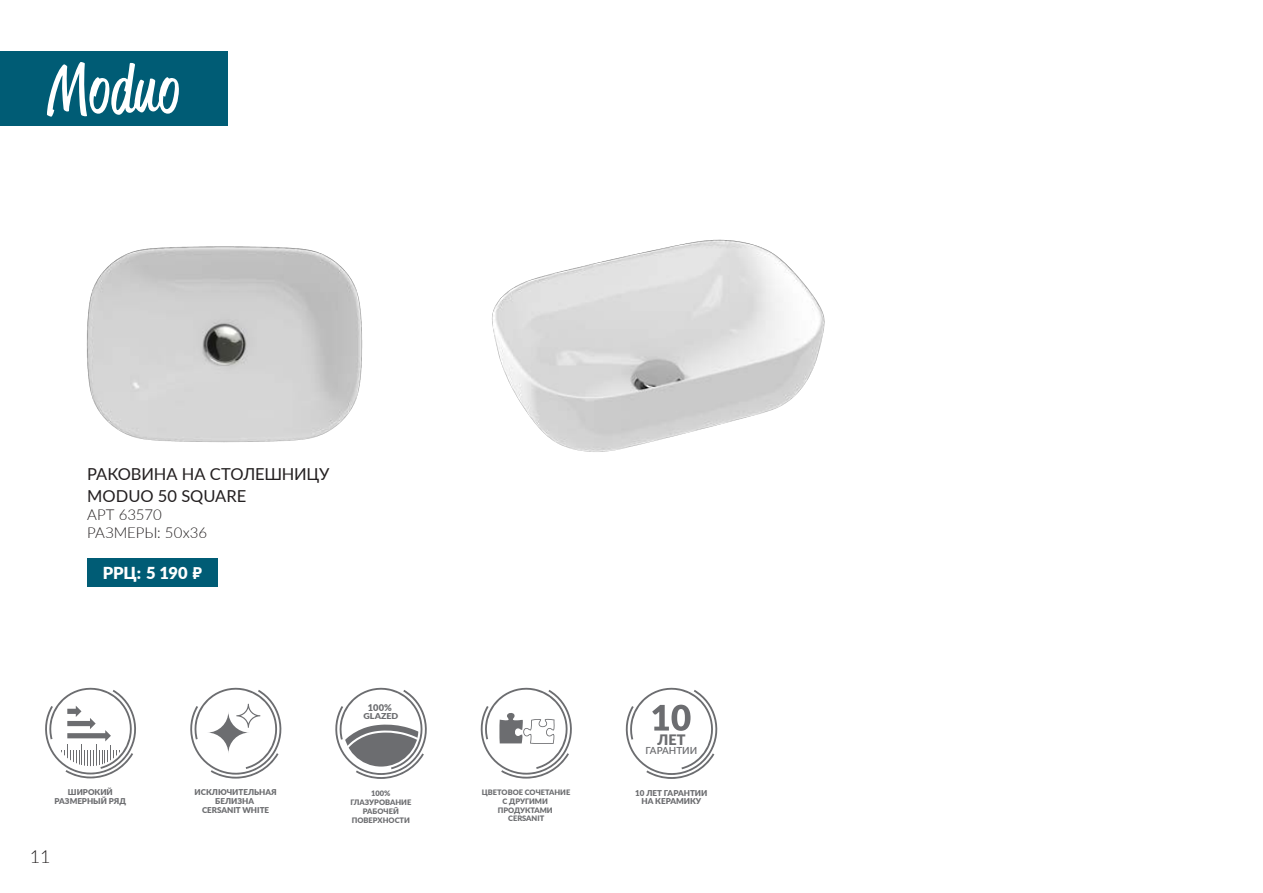
<style>
.page{position:relative;width:1263px;height:893px;background:#fff}
.page>*{position:absolute;margin:0;border:0;box-sizing:border-box;transform-origin:0 0}
.t1{font:300 18px "Lato";color:#231f20}
.Text_table{font:16.5px/21.6px "Lato";letter-spacing:-.01em;color:#231f20}
.Text_table-2{font:900 16.5px "Lato";letter-spacing:-.01em;color:#fff}
.Text_table-3{font:300 15px "Lato";color:#231f20}
.t2{font:900 14.4px "Lato";color:#6c6d70}
.t3{font:600 9.75px "Lato";color:#6c6d70}
.t4{font:900 9.3px "Lato";color:#6c6d70}
.t5{font:900 8.1px/8.6px "Lato";color:#6c6d70;text-align:center}
.t6{font:900 8.1px "Lato";color:#6c6d70;scale:1.1 1}
.t7{font:900 7.95px/8.6px "Lato";color:#6c6d70;text-align:center}
.t8{font:900 7.5px/8.6px "Lato";color:#6c6d70;text-align:center}
.s1{font-family:"Arial";font-weight:700}
</style>
<div class="page">
<img style="left:86px;top:246px;width:277px;height:197px">
<img style="left:492px;top:239px;width:333px;height:213px">
<svg style="left:190px;top:688px;width:91px;height:91px"></svg>
<svg style="left:481px;top:688px;width:91px;height:91px"></svg>
<svg style="left:335px;top:688px;width:92px;height:91px"></svg>
<svg style="left:626px;top:688px;width:91px;height:91px"></svg>
<div style="left:0;top:51px;width:227px;height:75px;background:#005c75"></div>
<svg style="left:47px;top:62px;width:132px;height:55px"></svg>
<svg style="left:45px;top:688px;width:91px;height:91px"></svg>
<div style="left:87px;top:558px;width:131px;height:28px;background:#005c75"></div>
<p class="Text_table" style="left:87px;top:462px;width:244px">РАКОВИНА НА СТОЛЕШНИЦУ<br>MODUO 50 SQUARE</p>
<p class="Text_table-3" style="left:87px;top:504px;width:76px">АРТ 63570</p>
<p class="Text_table-3" style="left:87px;top:522px;width:122px">РАЗМЕРЫ: 50х36</p>
<p class="Text_table-2" style="left:103px;top:560px;width:101px">РРЦ: 5 190 <span class="s1">₽</span></p>
<p class="t4" style="left:368px;top:700px;width:25px">100%</p>
<p class="t6" style="left:363px;top:710px;width:33px">GLAZED</p>
<p class="t2" style="left:657px;top:728px;width:29px">ЛЕТ</p>
<p class="t3" style="left:645px;top:743px;width:53px">ГАРАНТИИ</p>
<p class="t7" style="left:55px;top:787px;width:73px">ШИРОКИЙ<br>РАЗМЕРНЫЙ РЯД</p>
<p class="t1" style="left:30px;top:844px;width:22px">11</p>
<p class="t5" style="left:195px;top:788px;width:84px">ИСКЛЮЧИТЕЛЬНАЯ<br>БЕЛИЗНА<br>CERSANIT WHITE</p>
<p class="t8" style="left:482px;top:788px;width:90px">ЦВЕТОВОЕ СОЧЕТАНИЕ<br>С ДРУГИМИ<br>ПРОДУКТАМИ<br>CERSANIT</p>
<p class="t8" style="left:350px;top:788px;width:63px;line-height:9px">100%<br>ГЛАЗУРОВАНИЕ<br>РАБОЧЕЙ<br>ПОВЕРХНОСТИ</p>
<p class="t5" style="left:635px;top:788px;width:74px">10 ЛЕТ ГАРАНТИИ<br>НА КЕРАМИКУ</p>
</div>
